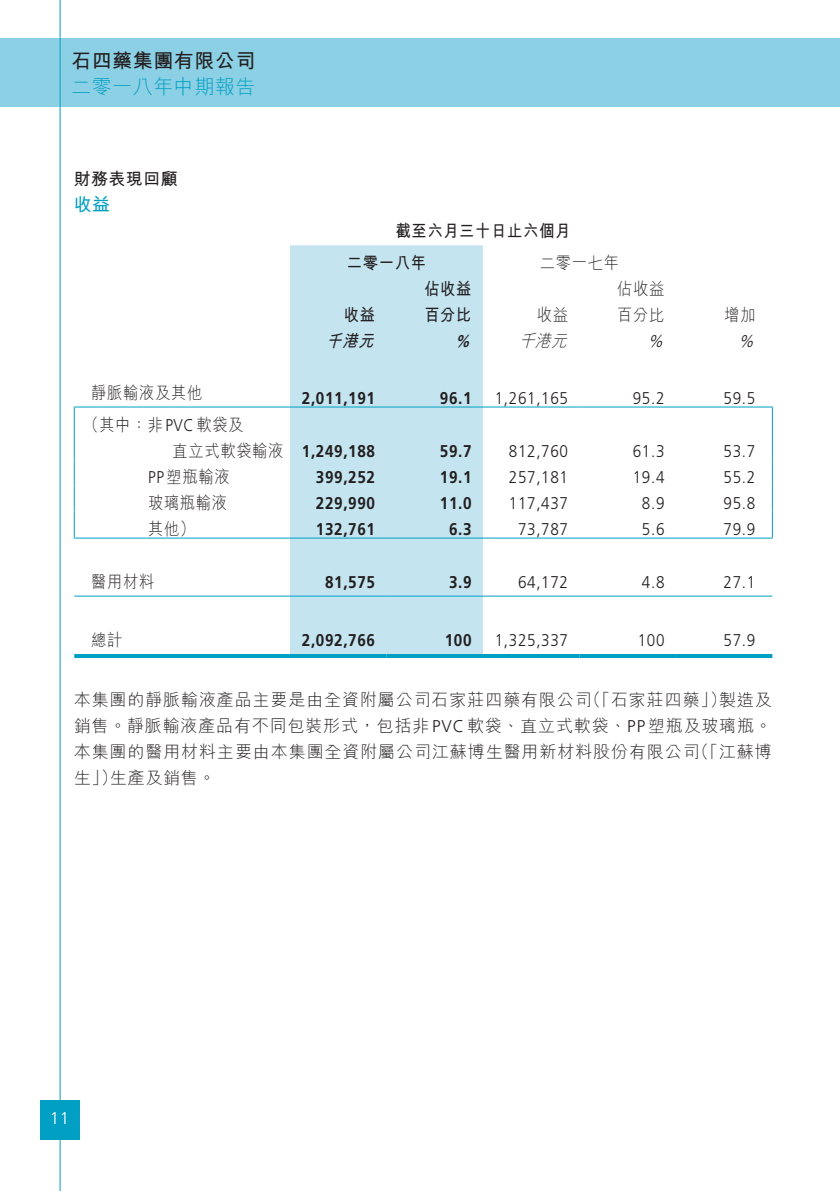
<style>
.page{position:relative;width:840px;height:1191px;background:#fff}
.page>*{position:absolute;margin:0;border:0;box-sizing:border-box;transform-origin:0 0}
.t1{font:20px "M Hei HK Bold E Ten B5 H";letter-spacing:.025em;color:#231f20}
.t2{font:20px "M Hei HK Light E Ten B5 H";letter-spacing:.025em;color:#009fc3}
.t3{font:18px "M Hei HK Bold E Ten B5 H";color:#009fc3}
.t4{font:17px/26px "M Hei HK Light E Ten B5 H";letter-spacing:.055em;color:#231f20;text-align:justify}
.t5{font:300 17px "Frutiger LT Std";letter-spacing:.04em;color:#231f20;scale:.9 1}
.t6{font:700 17px "Frutiger";letter-spacing:.04em;color:#231f20;scale:.9 1}
.t7{font:17px/26px "M Hei HK Light E Ten B5 H";letter-spacing:.055em;color:#231f20;scale:.9 1}
.t8{font:17px/31.6px "M Hei HK Bold E Ten B5 H";letter-spacing:.04em;color:#231f20;scale:.9 1}
.t9{font:17px "M Hei HK Bold E Ten B5 H";letter-spacing:.04em;color:#231f20}
.t10{font:italic 17px "M Hei HK Bold E Ten B5 H";color:#231f20;scale:.9 1}
.t11{font:italic 17px "M Hei HK Light E Ten B5 H";color:#231f20;scale:.9 1}
.t12{font:300 17px "Frutiger LT Std";color:#fff}
.t13{font:italic 300 17px "Frutiger LT Std";color:#231f20;scale:.9 1}
.t14{font:italic 700 17px "Frutiger";color:#231f20;scale:.9 1}
.s1{font-family:"Frutiger LT Std";font-weight:300}
.s2{font-family:"M Hei HK Light E Ten B5 H";font-weight:400}
</style>
<div class="page">
<div style="left:0;top:39px;width:839px;height:68px;background:#8bd0e4"></div>
<hr style="left:60px;top:0;width:1px;height:1191px;background:#009fc3">
<div style="left:40px;top:1100px;width:39px;height:40px;background:#009fc3"></div>
<div style="left:290px;top:245px;width:192px;height:409px;background:#c4e5f0"></div>
<hr style="left:290px;top:406px;width:289px;height:1px;background:#009fc3">
<hr style="left:290px;top:537px;width:482px;height:1px;background:#009fc3">
<hr style="left:74px;top:406px;width:216px;height:1px;background:#009fc3">
<hr style="left:74px;top:407px;width:1px;height:52px;background:#009fc3">
<svg style="left:74px;top:459px;width:1px;height:78px"></svg>
<hr style="left:74px;top:537px;width:216px;height:1px;background:#009fc3">
<hr style="left:579px;top:406px;width:193px;height:1px;background:#009fc3">
<hr style="left:771px;top:407px;width:1px;height:52px;background:#009fc3">
<svg style="left:771px;top:459px;width:1px;height:78px"></svg>
<hr style="left:74px;top:595px;width:216px;height:1px;background:#009fc3">
<hr style="left:290px;top:595px;width:96px;height:1px;background:#009fc3">
<hr style="left:386px;top:595px;width:96px;height:1px;background:#009fc3">
<hr style="left:482px;top:595px;width:97px;height:1px;background:#009fc3">
<hr style="left:579px;top:595px;width:96px;height:1px;background:#009fc3">
<hr style="left:675px;top:595px;width:97px;height:1px;background:#009fc3">
<hr style="left:74px;top:654px;width:216px;height:4px;background:#009fc3">
<hr style="left:290px;top:654px;width:96px;height:4px;background:#009fc3">
<hr style="left:386px;top:654px;width:96px;height:4px;background:#009fc3">
<hr style="left:482px;top:654px;width:97px;height:4px;background:#009fc3">
<hr style="left:579px;top:654px;width:96px;height:4px;background:#009fc3">
<hr style="left:675px;top:654px;width:97px;height:4px;background:#009fc3">
<p class="t1" style="left:71px;top:53px;width:186px">石四藥集團有限公司</p>
<p class="t2" style="left:71px;top:79px;width:186px">二零一八年中期報告</p>
<p class="t9" style="left:74px;top:172px;width:105px">財務表現回顧</p>
<p class="t3" style="left:74px;top:198px;width:38px">收益</p>
<p class="t8" style="left:346px;top:217px;width:250px;text-indent:49px">截至六月三十日止六個月二零一八年</p>
<p class="t7" style="left:539px;top:252px;width:89px">二零一七年</p>
<p class="t8" style="left:343px;top:301px;width:36px">收益</p>
<p class="t8" style="left:424px;top:278px;width:54px;line-height:26px">佔收益百分比</p>
<p class="t7" style="left:536px;top:304px;width:36px">收益</p>
<p class="t7" style="left:617px;top:278px;width:54px">佔收益百分比</p>
<p class="t7" style="left:723px;top:304px;width:36px">增加</p>
<p class="t10" style="left:326px;top:334px;width:59px">千港元</p>
<p class="t14" style="left:454px;top:334px;width:23px">%</p>
<p class="t11" style="left:519px;top:334px;width:59px">千港元</p>
<p class="t13" style="left:647px;top:334px;width:23px">%</p>
<p class="t13" style="left:737px;top:334px;width:23px">%</p>
<p class="t7" style="left:91px;top:382px;width:125px">靜脈輸液及其他</p>
<p class="t6" style="left:302px;top:391px;width:83px">2,011,191</p>
<p class="t6" style="left:439px;top:391px;width:37px">96.1</p>
<p class="t5" style="left:494px;top:392px;width:83px">1,261,165</p>
<p class="t5" style="left:632px;top:392px;width:37px">95.2</p>
<p class="t5" style="left:723px;top:392px;width:37px">59.5</p>
<p class="t7" style="left:84px;top:414px;width:179px">（其中：非 <span class="s1">PVC</span>軟袋及</p>
<p class="t6" style="left:172px;top:444px;width:226px"><span class="s2">直立式軟袋輸液</span> 1,249,188</p>
<p class="t6" style="left:439px;top:444px;width:37px">59.7</p>
<p class="t5" style="left:508px;top:445px;width:67px">812,760</p>
<p class="t5" style="left:632px;top:445px;width:37px">61.3</p>
<p class="t5" style="left:723px;top:445px;width:37px">53.7</p>
<p class="t7" style="left:148px;top:466px;width:92px"><span class="s1">PP</span>塑瓶輸液</p>
<p class="t6" style="left:316px;top:470px;width:67px">399,252</p>
<p class="t6" style="left:439px;top:470px;width:37px">19.1</p>
<p class="t5" style="left:508px;top:471px;width:67px">257,181</p>
<p class="t5" style="left:632px;top:471px;width:37px">19.4</p>
<p class="t5" style="left:723px;top:471px;width:37px">55.2</p>
<p class="t7" style="left:148px;top:492px;width:89px">玻璃瓶輸液</p>
<p class="t6" style="left:316px;top:496px;width:67px">229,990</p>
<p class="t6" style="left:439px;top:496px;width:37px">11.0</p>
<p class="t5" style="left:508px;top:497px;width:67px">117,437</p>
<p class="t5" style="left:641px;top:497px;width:27px">8.9</p>
<p class="t5" style="left:723px;top:497px;width:37px">95.8</p>
<p class="t7" style="left:148px;top:518px;width:54px">其他）</p>
<p class="t6" style="left:316px;top:522px;width:67px">132,761</p>
<p class="t6" style="left:449px;top:522px;width:27px">6.3</p>
<p class="t5" style="left:517px;top:523px;width:57px">73,787</p>
<p class="t5" style="left:641px;top:523px;width:27px">5.6</p>
<p class="t5" style="left:723px;top:523px;width:37px">79.9</p>
<p class="t7" style="left:91px;top:571px;width:72px">醫用材料</p>
<p class="t6" style="left:325px;top:575px;width:57px">81,575</p>
<p class="t6" style="left:449px;top:575px;width:27px">3.9</p>
<p class="t5" style="left:517px;top:576px;width:57px">64,172</p>
<p class="t5" style="left:641px;top:576px;width:27px">4.8</p>
<p class="t5" style="left:723px;top:576px;width:37px">27.1</p>
<p class="t7" style="left:91px;top:629px;width:36px">總計</p>
<p class="t6" style="left:302px;top:633px;width:83px">2,092,766</p>
<p class="t6" style="left:444px;top:633px;width:31px">100</p>
<p class="t5" style="left:494px;top:634px;width:83px">1,325,337</p>
<p class="t5" style="left:637px;top:634px;width:31px">100</p>
<p class="t5" style="left:723px;top:634px;width:37px">57.9</p>
<p class="t4" style="left:74px;top:688px;width:699px">本集團的靜脈輸液產品主要是由全資附屬公司石家莊四藥有限公司（「石家莊四藥」）製造及銷售。靜脈輸液產品有不同包裝形式，包括非<span class="s1">PVC</span> 軟袋、直立式軟袋、<span class="s1">PP</span> 塑瓶及玻璃瓶。本集團的醫用材料主要由本集團全資附屬公司江蘇博生醫用新材料股份有限公司（「江蘇博生」）生產及銷售。</p>
<p class="t12" style="left:50px;top:1111px;width:21px">11</p>
</div>
